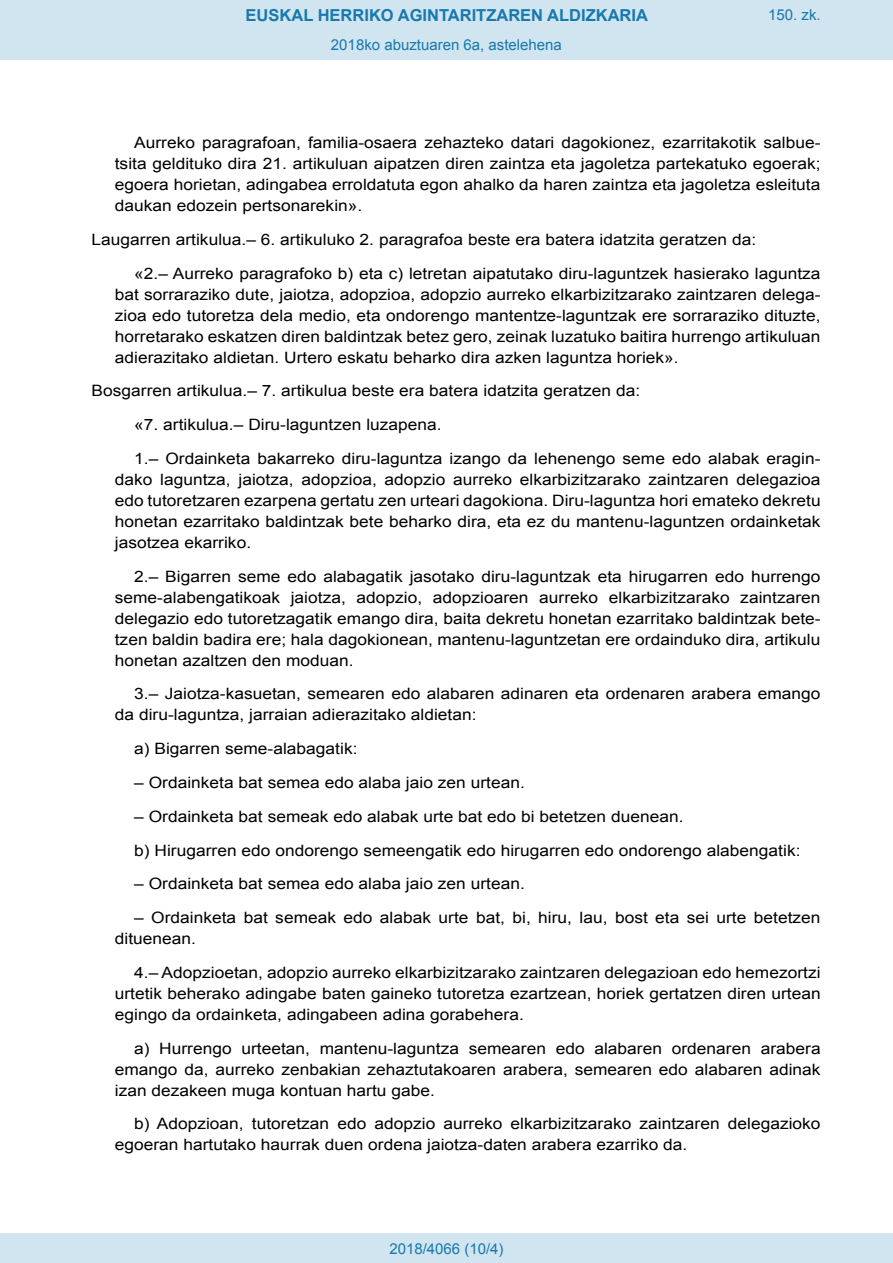
<style>
.page{position:relative;width:893px;height:1263px;background:#fff}
.page>*{position:absolute;margin:0;border:0;box-sizing:border-box;transform-origin:0 0}
.t1{font:700 16.5px "Arial";color:#1879ad}
.BOPVDetalle{font:15.6px/21px "Arial";color:#000;text-align:justify;scale:1.11 1}
.Paginacion_Centro{font:15px "Arial";color:#1879ad}
</style>
<div class="page">
<div style="left:0;top:0;width:893px;height:60px;background:#d0e5f0"></div>
<div style="left:0;top:1233px;width:893px;height:30px;background:#d0e5f0"></div>
<p class="t1" style="left:246px;top:4px;width:404px">EUSKAL HERRIKO AGINTARITZAREN ALDIZKARIA</p>
<p class="Paginacion_Centro" style="left:331px;top:35px;width:232px">2018ko abuztuaren 6a, astelehena</p>
<p class="Paginacion_Centro" style="left:768px;top:5px;width:54px">150. zk.</p>
<p class="BOPVDetalle" style="left:115px;top:132px;width:637px;text-indent:19px">Aurreko paragrafoan, familia-osaera zehazteko datari dagokionez, ezarritakotik salbue&shy;tsita geldituko dira 21. artikuluan aipatzen diren zaintza eta jagoletza partekatuko egoerak; egoera horietan, adingabea erroldatuta egon ahalko da haren zaintza eta jagoletza esleituta daukan edozein pertsonarekin».</p>
<p class="BOPVDetalle" style="left:92px;top:229px;width:600px">Laugarren artikulua.– 6. artikuluko 2. paragrafoa beste era batera idatzita geratzen da:</p>
<p class="BOPVDetalle" style="left:115px;top:263px;width:637px;text-indent:19px">«2.– Aurreko paragrafoko b) eta c) letretan aipatutako diru-laguntzek hasierako laguntza bat sorraraziko dute, jaiotza, adopzioa, adopzio aurreko elkarbizitzarako zaintzaren delega&shy;zioa edo tutoretza dela medio, eta ondorengo mantentze-laguntzak ere sorraraziko dituzte, horretarako eskatzen diren baldintzak betez gero, zeinak luzatuko baitira hurrengo artikuluan adierazitako aldietan. Urtero eskatu beharko dira azken laguntza horiek».</p>
<p class="BOPVDetalle" style="left:92px;top:381px;width:496px">Bosgarren artikulua.– 7. artikulua beste era batera idatzita geratzen da:</p>
<p class="BOPVDetalle" style="left:134px;top:414px;width:279px">«7. artikulua.– Diru-laguntzen luzapena.</p>
<p class="BOPVDetalle" style="left:115px;top:448px;width:637px;text-indent:19px">1.– Ordainketa bakarreko diru-laguntza izango da lehenengo seme edo alabak eragin&shy;dako laguntza, jaiotza, adopzioa, adopzio aurreko elkarbizitzarako zaintzaren delegazioa edo tutoretzaren ezarpena gertatu zen urteari dagokiona. Diru-laguntza hori emateko dekretu honetan ezarritako baldintzak bete beharko dira, eta ez du mantenu-laguntzen ordainketak jasotzea ekarriko.</p>
<p class="BOPVDetalle" style="left:115px;top:566px;width:637px;text-indent:19px">2.– Bigarren seme edo alabagatik jasotako diru-laguntzak eta hirugarren edo hurrengo seme-alabengatikoak jaiotza, adopzio, adopzioaren aurreko elkarbizitzarako zaintzaren delegazio edo tutoretzagatik emango dira, baita dekretu honetan ezarritako baldintzak bete&shy;tzen baldin badira ere; hala dagokionean, mantenu-laguntzetan ere ordainduko dira, artikulu honetan azaltzen den moduan.</p>
<p class="BOPVDetalle" style="left:115px;top:684px;width:637px;text-indent:19px">3.– Jaiotza-kasuetan, semearen edo alabaren adinaren eta ordenaren arabera emango da diru-laguntza, jarraian adierazitako aldietan:</p>
<p class="BOPVDetalle" style="left:134px;top:738px;width:203px">a) Bigarren seme-alabagatik:</p>
<p class="BOPVDetalle" style="left:134px;top:772px;width:354px">– Ordainketa bat semea edo alaba jaio zen urtean.</p>
<p class="BOPVDetalle" style="left:134px;top:806px;width:496px">– Ordainketa bat semeak edo alabak urte bat edo bi betetzen duenean.</p>
<p class="BOPVDetalle" style="left:134px;top:840px;width:602px">b) Hirugarren edo ondorengo semeengatik edo hirugarren edo ondorengo alabengatik:</p>
<p class="BOPVDetalle" style="left:134px;top:873px;width:354px">– Ordainketa bat semea edo alaba jaio zen urtean.</p>
<p class="BOPVDetalle" style="left:115px;top:907px;width:637px;text-indent:19px">– Ordainketa bat semeak edo alabak urte bat, bi, hiru, lau, bost eta sei urte betetzen dituenean.</p>
<p class="BOPVDetalle" style="left:115px;top:962px;width:637px;text-indent:19px">4.– Adopzioetan, adopzio aurreko elkarbizitzarako zaintzaren delegazioan edo hemezortzi urtetik beherako adingabe baten gaineko tutoretza ezartzean, horiek gertatzen diren urtean egingo da ordainketa, adingabeen adina gorabehera.</p>
<p class="BOPVDetalle" style="left:115px;top:1038px;width:637px;text-indent:19px">a) Hurrengo urteetan, mantenu-laguntza semearen edo alabaren ordenaren arabera emango da, aurreko zenbakian zehaztutakoaren arabera, semearen edo alabaren adinak izan dezakeen muga kontuan hartu gabe.</p>
<p class="BOPVDetalle" style="left:115px;top:1113px;width:637px;text-indent:19px">b) Adopzioan, tutoretzan edo adopzio aurreko elkarbizitzarako zaintzaren delegazioko egoeran hartutako haurrak duen ordena jaiotza-daten arabera ezarriko da.</p>
<p class="Paginacion_Centro" style="left:389px;top:1238px;width:116px">2018/4066 (10/4)</p>
</div>
